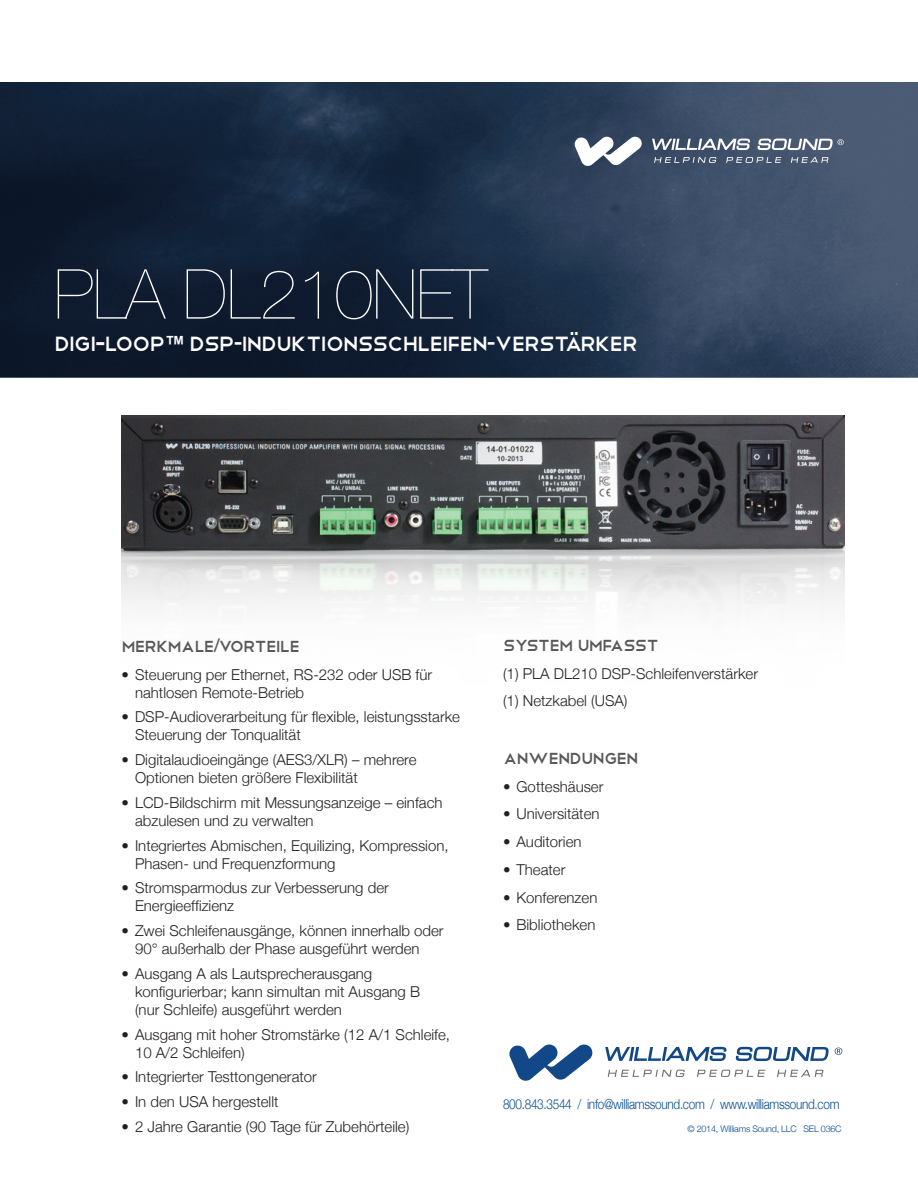
<style>
.page{position:relative;width:918px;height:1188px;background:#fff}
.page>*{position:absolute;margin:0;border:0;box-sizing:border-box;transform-origin:0 0}
.t1{font:200 69px "Helvetica Neue";letter-spacing:-.01em;color:#fff}
.title2{font:27px "Telegrafico";letter-spacing:-.05em;color:#fff}
.head1{font:21px "Telegrafico";letter-spacing:-.05em;color:#57585a}
.body{font:300 15px/18px "Helvetica Neue";color:#231f20}
.t2{font:300 13.8px "Helvetica Neue";letter-spacing:-.025em;color:#014990;scale:.86 1}
.t3{font:300 9px "Helvetica Neue";letter-spacing:-.025em;color:#014990}
.s1{font-family:"Helvetica Neue";font-weight:500}
.s2{font-family:"Arial";font-weight:700;font-size:21px}
.s3{font-family:"Helvetica"}
.s4{font-family:"Helvetica";font-size:18.9px}
</style>
<div class="page">
<img style="left:0;top:82px;width:918px;height:296px">
<svg style="left:654px;top:157px;width:62px;height:6px"></svg>
<svg style="left:726px;top:157px;width:55px;height:6px"></svg>
<svg style="left:791px;top:157px;width:37px;height:6px"></svg>
<svg style="left:652px;top:139px;width:98px;height:11px"></svg>
<svg style="left:574px;top:136px;width:69px;height:30px"></svg>
<svg style="left:757px;top:139px;width:87px;height:11px"></svg>
<svg style="left:608px;top:1070px;width:77px;height:7px"></svg>
<svg style="left:697px;top:1070px;width:68px;height:7px"></svg>
<svg style="left:777px;top:1070px;width:46px;height:7px"></svg>
<svg style="left:605px;top:1047px;width:122px;height:14px"></svg>
<svg style="left:736px;top:1047px;width:93px;height:14px"></svg>
<svg style="left:509px;top:1044px;width:84px;height:37px"></svg>
<svg style="left:835px;top:1048px;width:7px;height:7px"></svg>
<img style="left:121px;top:415px;width:724px;height:195px">
<p class="t1" style="left:54px;top:254px;width:435px">PLA DL210NET</p>
<p class="title2" style="left:54px;top:326px;width:586px">DIGI<span class="s1">-</span>LOOP<span class="s2">™</span> DSP<span class="s3">-</span>INDUKTIONSSCHLEIFEN<span class="s3">-</span>VERSTa<span class="s3">¨</span>RKER</p>
<p class="head1" style="left:122px;top:632px;width:180px">MERKMALE<span class="s4">/</span>VORTEILE</p>
<p class="body" style="left:135px;top:665px;width:299px;text-indent:-14px">• Steuerung per Ethernet, RS-232 oder USB für nahtlosen Remote-Betrieb</p>
<p class="body" style="left:135px;top:708px;width:327px;text-indent:-14px">• DSP-Audioverarbeitung für flexible, leistungsstarke<br>Steuerung der Tonqualität</p>
<p class="body" style="left:135px;top:751px;width:283px;text-indent:-14px">• Digitalaudioeingänge (AES3/XLR) – mehrere<br>Optionen bieten größere Flexibilität</p>
<p class="body" style="left:135px;top:793px;width:309px;text-indent:-14px">• LCD-Bildschirm mit Messungsanzeige – einfach abzulesen und zu verwalten</p>
<p class="body" style="left:135px;top:836px;width:315px;text-indent:-14px">• Integriertes Abmischen, Equilizing, Kompression,<br>Phasen- und Frequenzformung</p>
<p class="body" style="left:135px;top:879px;width:255px;text-indent:-14px">• Stromsparmodus zur Verbesserung der<br>Energieeffizienz</p>
<p class="body" style="left:135px;top:922px;width:310px;text-indent:-14px">• Zwei Schleifenausgänge, können innerhalb oder<br>90° außerhalb der Phase ausgeführt werden</p>
<p class="body" style="left:135px;top:964px;width:287px;text-indent:-14px">• Ausgang A als Lautsprecherausgang konfigurierbar; kann simultan mit Ausgang B (nur Schleife) ausgeführt werden</p>
<p class="body" style="left:135px;top:1025px;width:317px;text-indent:-14px">• Ausgang mit hoher Stromstärke (12 A/1 Schleife,<br>10 A/2 Schleifen)</p>
<p class="body" style="left:122px;top:1068px;width:197px">• Integrierter Testtongenerator</p>
<p class="body" style="left:122px;top:1093px;width:159px">• In den USA hergestellt</p>
<p class="body" style="left:122px;top:1117px;width:289px">• 2 Jahre Garantie (90 Tage für Zubehörteile)</p>
<p class="head1" style="left:503px;top:631px;width:157px">SYSTEM UMFASST</p>
<p class="body" style="left:503px;top:664px;width:257px">(1) PLA DL210 DSP-Schleifenverstärker</p>
<p class="body" style="left:503px;top:692px;width:126px">(1) Netzkabel (USA)</p>
<p class="head1" style="left:503px;top:744px;width:137px">Anwendungen</p>
<p class="body" style="left:503px;top:777px;width:102px">• Gotteshäuser</p>
<p class="body" style="left:503px;top:805px;width:98px">• Universitäten</p>
<p class="body" style="left:503px;top:832px;width:80px">• Auditorien</p>
<p class="body" style="left:503px;top:860px;width:64px">• Theater</p>
<p class="body" style="left:503px;top:888px;width:96px">• Konferenzen</p>
<p class="body" style="left:503px;top:916px;width:94px">• Bibliotheken</p>
<p class="t2" style="left:503px;top:1095px;width:393px">800.843.3544 / info@williamssound.com / www.williamssound.com</p>
<p class="t3" style="left:687px;top:1123px;width:156px">© 2014, Williams Sound, LLC SEL 036C</p>
</div>
